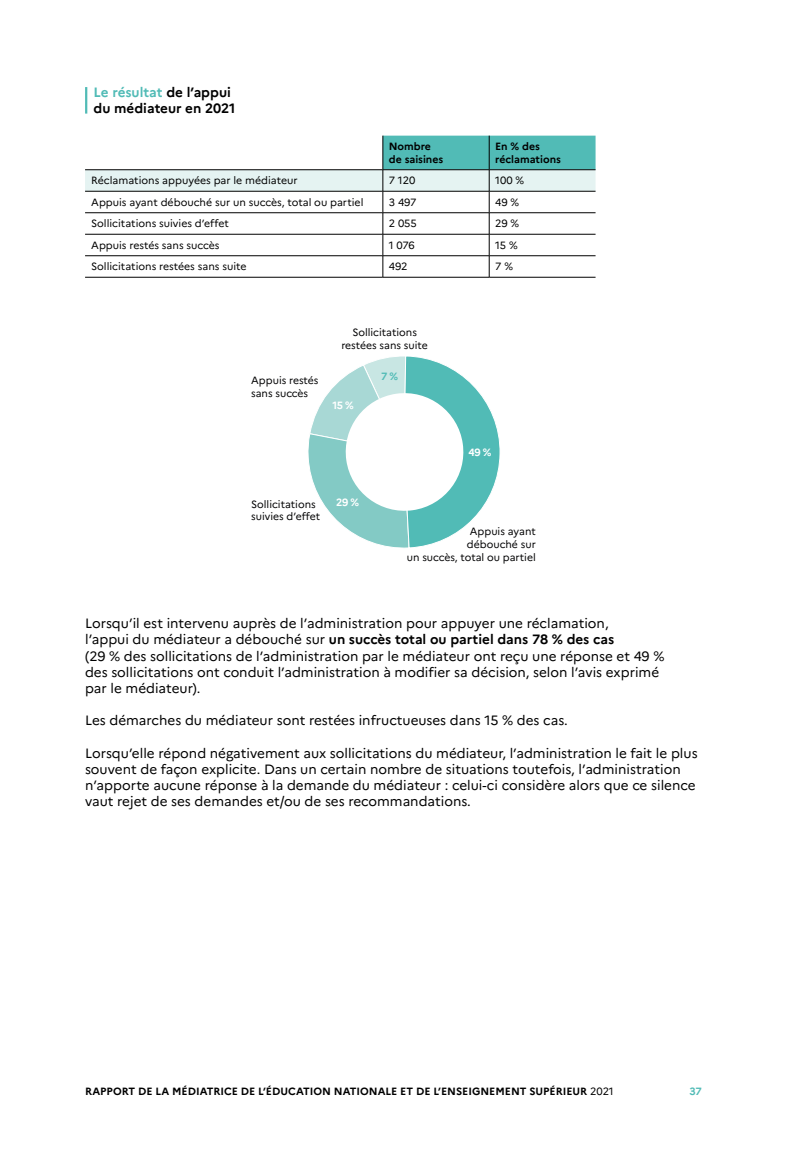
<style>
.page{position:relative;width:787px;height:1149px;background:#fff}
.page>*{position:absolute;margin:0;border:0;box-sizing:border-box;transform-origin:0 0}
.t1{font:13.5px/16.2px "Marianne";color:#000}
.t2{font:700 13.5px/16.2px "Marianne";color:#000}
.t3{font:10.5px "Marianne";color:#000}
.t4{font:10.5px/12.6px "Marianne";color:#020203}
.t5{font:700 10.5px/12.6px "Marianne";color:#000}
.t6{font:700 10.5px "Marianne";color:#fff}
.t7{font:700 10.5px "Marianne";color:#51bbb6}
.s1{color:#51bbb6}
.s2{font-weight:700}
.s3{font-weight:400}
</style>
<div class="page">
<hr style="left:85px;top:87px;width:2px;height:27px;background:#51bbb6">
<svg style="left:85px;top:136px;width:510px;height:141px"></svg>
<hr style="left:85px;top:277px;width:298px;height:1px;background:#000">
<hr style="left:383px;top:277px;width:106px;height:1px;background:#000">
<hr style="left:489px;top:277px;width:106px;height:1px;background:#000">
<svg style="left:308px;top:356px;width:192px;height:192px"></svg>
<p class="t2" style="left:94px;top:84px;width:143px"><span class="s1">Le résultat</span> de l’appui du médiateur en 2021</p>
<p class="t5" style="left:389px;top:140px;width:56px">Nombre de saisines</p>
<p class="t5" style="left:495px;top:140px;width:67px">En % des réclamations</p>
<p class="t3" style="left:91px;top:174px;width:208px">Réclamations appuyées par le médiateur</p>
<p class="t3" style="left:389px;top:174px;width:28px">7 120</p>
<p class="t3" style="left:495px;top:174px;width:31px">100 %</p>
<p class="t3" style="left:91px;top:196px;width:274px">Appuis ayant débouché sur un succès, total ou partiel</p>
<p class="t3" style="left:389px;top:196px;width:29px">3 497</p>
<p class="t3" style="left:495px;top:196px;width:25px">49 %</p>
<p class="t3" style="left:91px;top:217px;width:139px">Sollicitations suivies d’effet</p>
<p class="t3" style="left:389px;top:217px;width:29px">2 055</p>
<p class="t3" style="left:495px;top:217px;width:25px">29 %</p>
<p class="t3" style="left:91px;top:239px;width:130px">Appuis restés sans succès</p>
<p class="t3" style="left:389px;top:239px;width:27px">1 076</p>
<p class="t3" style="left:495px;top:239px;width:24px">15 %</p>
<p class="t3" style="left:91px;top:260px;width:157px">Sollicitations restées sans suite</p>
<p class="t3" style="left:389px;top:260px;width:20px">492</p>
<p class="t3" style="left:495px;top:260px;width:19px">7 %</p>
<p class="t4" style="left:251px;top:374px;width:69px">Appuis restés sans succès</p>
<p class="t4" style="left:341px;top:326px;width:88px;text-align:center">Sollicitations restées sans suite</p>
<p class="t6" style="left:332px;top:398px;width:23px">15 %</p>
<p class="t7" style="left:381px;top:369px;width:18px">7 %</p>
<p class="t6" style="left:468px;top:445px;width:25px">49 %</p>
<p class="t4" style="left:251px;top:497px;width:70px">Sollicitations suivies d’effet</p>
<p class="t6" style="left:336px;top:495px;width:25px">29 %</p>
<p class="t4" style="left:407px;top:525px;width:131px;text-align:right">Appuis ayant<br>débouché sur<br>un succès, total ou partiel</p>
<p class="t1" style="left:85px;top:615px;width:581px">Lorsqu’il est intervenu auprès de l’administration pour appuyer une réclamation,<br>l’appui du médiateur a débouché sur <span class="s2">un succès total ou partiel dans 78 % des cas<br></span>(29 % des sollicitations de l’administration par le médiateur ont reçu une réponse et 49 % des sollicitations ont conduit l’administration à modifier sa décision, selon l’avis exprimé par le médiateur).</p>
<p class="t1" style="left:85px;top:712px;width:482px">Les démarches du médiateur sont restées infructueuses dans 15 % des cas.</p>
<p class="t1" style="left:85px;top:744px;width:614px">Lorsqu’elle répond négativement aux sollicitations du médiateur, l’administration le fait le plus souvent de façon explicite. Dans un certain nombre de situations toutefois, l’administration n’apporte aucune réponse à la demande du médiateur : celui-ci considère alors que ce silence vaut rejet de ses demandes et/ou de ses recommandations.</p>
<p class="t5" style="left:85px;top:1084px;width:530px">RAPPORT DE LA MÉDIATRICE DE L’ÉDUCATION NATIONALE ET DE L’ENSEIGNEMENT SUPÉRIEUR <span class="s3">2021</span></p>
<p class="t7" style="left:689px;top:1084px;width:14px">37</p>
</div>
